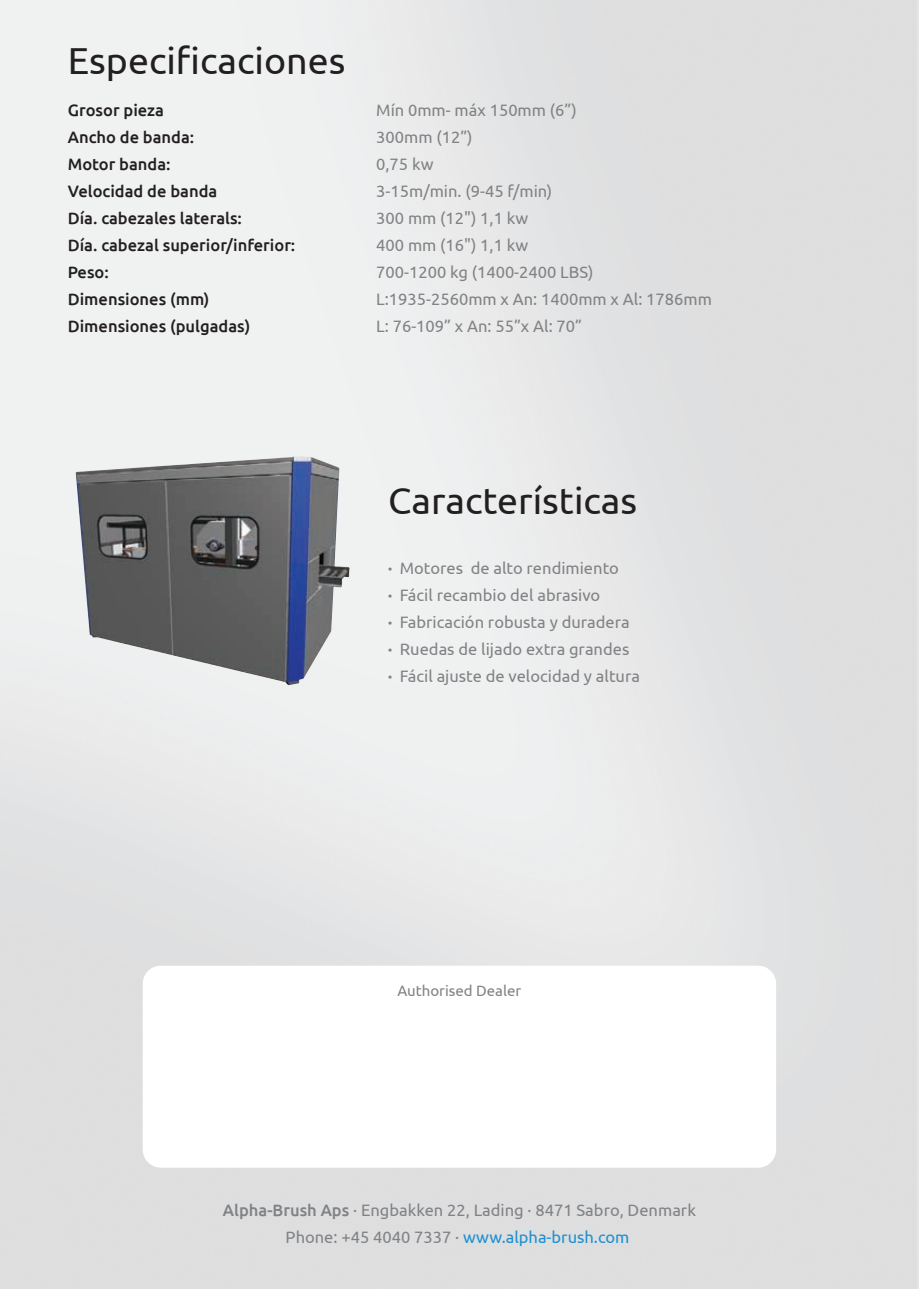
<style>
.page{position:relative;width:919px;height:1289px;background:#fff}
.page>*{position:absolute;margin:0;border:0;box-sizing:border-box;transform-origin:0 0}
.t1{font:37.5px "Ubuntu";color:#231f20}
.t2{font:16.5px/27px "Ubuntu";color:#808285}
.t3{font:500 16.5px/27px "Ubuntu";color:#231f20}
.t4{font:15px "Ubuntu";color:#808285}
.s1{font-weight:700}
.s2{font-weight:500}
.s3{color:#1d90d0}
</style>
<div class="page">
<img style="left:75px;top:456px;width:275px;height:229px">
<h1 class="t1" style="left:68px;top:38px;width:279px">Especificaciones</h1>
<p class="t3" style="left:68px;top:96px;width:229px">Grosor pieza<br>Ancho de banda:<br>Motor banda:<br>Velocidad de banda<br>Día. cabezales laterals:<br>Día. cabezal superior/inferior:<br>Peso:<br>Dimensiones (mm)<br>Dimensiones (pulgadas)</p>
<p class="t2" style="left:376px;top:96px;width:337px">Mín 0mm- máx 150mm (6”)<br>300mm (12”)<br>0,75 kw<br>3-15m/min. (9-45 f/min)<br>300 mm (12") 1,1 kw<br>400 mm (16") 1,1 kw<br>700-1200 kg (1400-2400 LBS)<br>L:1935-2560mm x An: 1400mm x Al: 1786mm<br>L: 76-109” x An: 55”x Al: 70”</p>
<h1 class="t1" style="left:388px;top:478px;width:250px">Características</h1>
<p class="t2" style="left:388px;top:554px;width:253px"><span class="s1">·</span> Motores de alto rendimiento<br><span class="s1">·</span> Fácil recambio del abrasivo<br><span class="s1">·</span> Fabricación robusta y duradera<br><span class="s1">·</span> Ruedas de lijado extra grandes<br><span class="s1">·</span> Fácil ajuste de velocidad y altura</p>
<p class="t4" style="left:397px;top:981px;width:125px">Authorised Dealer</p>
<p class="t2" style="left:223px;top:1196px;width:474px;text-align:center"><span class="s2">Alpha-Brush Aps</span> · Engbakken 22, Lading · 8471 Sabro, Denmark<br>Phone: +45 4040 7337 · <span class="s3">www.alpha-brush.com</span></p>
</div>
